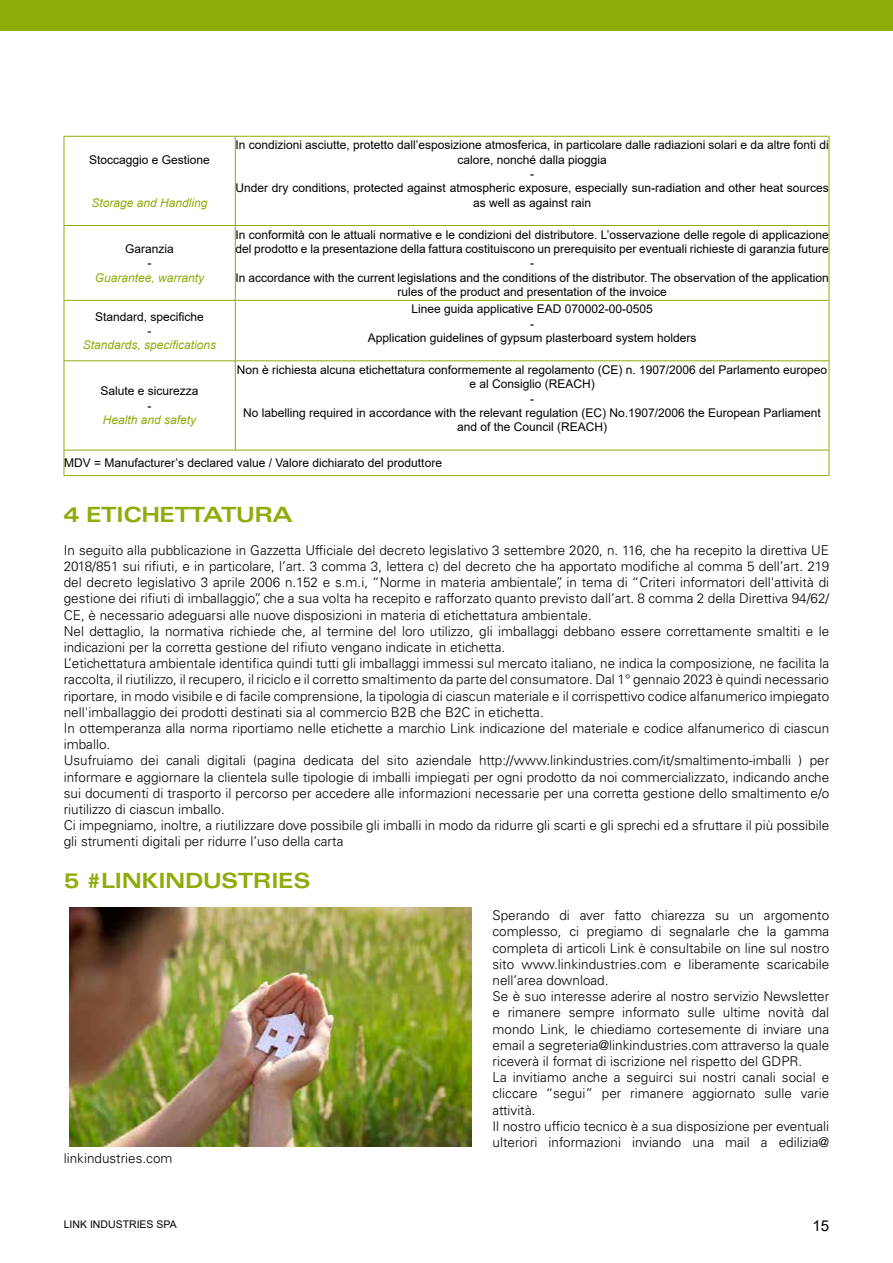
<style>
.page{position:relative;width:893px;height:1263px;background:#fff}
.page>*{position:absolute;margin:0;border:0;box-sizing:border-box;transform-origin:0 0}
.t1{font:700 expanded 21px "Univers LT Std";letter-spacing:-.025em;color:#8dad0b}
.t2{font:15px "Arial";color:#000}
.t3{font:300 13.5px/16.2px "Univers LT Std";color:#000}
.t4{font:12px/14.4px "Arial";color:#000;text-align:center}
.t5{font:italic 12px "Arial";color:#8dad0b}
.t6{font:10.5px "Arial";color:#000}
</style>
<div class="page">
<div style="left:0;top:0;width:893px;height:31px;background:#8dad0b"></div>
<svg style="left:65px;top:137px;width:764px;height:338px"></svg>
<hr style="left:64px;top:136px;width:171px;height:1px;background:#8dad0b">
<hr style="left:64px;top:136px;width:1px;height:89px;background:#8dad0b">
<hr style="left:235px;top:136px;width:594px;height:1px;background:#8dad0b">
<hr style="left:829px;top:136px;width:1px;height:89px;background:#8dad0b">
<hr style="left:64px;top:225px;width:1px;height:75px;background:#8dad0b">
<hr style="left:829px;top:225px;width:1px;height:75px;background:#8dad0b">
<hr style="left:64px;top:300px;width:1px;height:61px;background:#8dad0b">
<hr style="left:829px;top:300px;width:1px;height:61px;background:#8dad0b">
<hr style="left:64px;top:361px;width:1px;height:89px;background:#8dad0b">
<hr style="left:829px;top:361px;width:1px;height:89px;background:#8dad0b">
<svg style="left:64px;top:451px;width:1px;height:24px"></svg>
<svg style="left:829px;top:450px;width:1px;height:25px"></svg>
<hr style="left:235px;top:136px;width:1px;height:89px;background:#8dad0b">
<hr style="left:64px;top:225px;width:171px;height:1px;background:#8dad0b">
<hr style="left:235px;top:225px;width:594px;height:1px;background:#8dad0b">
<hr style="left:235px;top:226px;width:1px;height:74px;background:#8dad0b">
<hr style="left:64px;top:300px;width:171px;height:1px;background:#8dad0b">
<hr style="left:235px;top:300px;width:594px;height:1px;background:#8dad0b">
<hr style="left:235px;top:301px;width:1px;height:60px;background:#8dad0b">
<hr style="left:235px;top:361px;width:1px;height:89px;background:#8dad0b">
<hr style="left:64px;top:361px;width:171px;height:1px;background:#8dad0b">
<hr style="left:235px;top:361px;width:594px;height:1px;background:#8dad0b">
<hr style="left:64px;top:450px;width:171px;height:1px;background:#8dad0b">
<hr style="left:235px;top:450px;width:594px;height:1px;background:#8dad0b">
<hr style="left:64px;top:475px;width:171px;height:1px;background:#8dad0b">
<hr style="left:235px;top:475px;width:594px;height:1px;background:#8dad0b">
<img style="left:69px;top:907px;width:402px;height:240px">
<p class="t4" style="left:89px;top:152px;width:122px">Stoccaggio e Gestione</p>
<p class="t5" style="left:92px;top:195px;width:118px">Storage and Handling</p>
<p class="t4" style="left:125px;top:241px;width:50px">Garanzia -</p>
<p class="t5" style="left:95px;top:270px;width:111px">Guarantee, warranty</p>
<p class="t4" style="left:95px;top:309px;width:110px">Standard, specifiche -</p>
<p class="t5" style="left:83px;top:337px;width:135px">Standards, specifications</p>
<p class="t4" style="left:235px;top:138px;width:595px">In condizioni asciutte, protetto dall’esposizione atmosferica, in particolare dalle radiazioni solari e da altre fonti di calore, nonché dalla pioggia<br>-<br>Under dry conditions, protected against atmospheric exposure, especially sun-radiation and other heat sources as well as against rain</p>
<p class="t4" style="left:235px;top:227px;width:595px">In conformità con le attuali normative e le condizioni del distributore. L’osservazione delle regole di applicazione del prodotto e la presentazione della fattura costituiscono un prerequisito per eventuali richieste di garanzia future -<br>In accordance with the current legislations and the conditions of the distributor. The observation of the application rules of the product and presentation of the invoice</p>
<p class="t4" style="left:368px;top:302px;width:330px">Linee guida applicative EAD 070002-00-0505<br>-<br>Application guidelines of gypsum plasterboard system holders</p>
<p class="t4" style="left:237px;top:362px;width:592px">Non è richiesta alcuna etichettatura conformemente al regolamento (CE) n. 1907/2006 del Parlamento europeo e al Consiglio (REACH)<br>-<br>No labelling required in accordance with the relevant regulation (EC) No.1907/2006 the European Parliament and of the Council (REACH)</p>
<p class="t4" style="left:64px;top:456px;width:379px">MDV = Manufacturer’s declared value / Valore dichiarato del produttore</p>
<h1 class="t1" style="left:64px;top:503px;width:231px">4 ETICHETTATURA</h1>
<p class="t3" style="left:64px;top:542px;width:767px">In seguito alla pubblicazione in Gazzetta Ufficiale del decreto legislativo 3 settembre 2020, n. 116, che ha recepito la direttiva UE 2018/851 sui rifiuti, e in particolare, l’art. 3 comma 3, lettera c) del decreto che ha apportato modifiche al comma 5 dell’art. 219 del decreto legislativo 3 aprile 2006 n.152 e s.m.i, “Norme in materia ambientale”, in tema di “Criteri informatori dell'attività di gestione dei rifiuti di imballaggio”, che a sua volta ha recepito e rafforzato quanto previsto dall’art. 8 comma 2 della Direttiva 94/62/ CE, è necessario adeguarsi alle nuove disposizioni in materia di etichettatura ambientale.<br>Nel dettaglio, la normativa richiede che, al termine del loro utilizzo, gli imballaggi debbano essere correttamente smaltiti e le indicazioni per la corretta gestione del rifiuto vengano indicate in etichetta.<br>L’etichettatura ambientale identifica quindi tutti gli imballaggi immessi sul mercato italiano, ne indica la composizione, ne facilita la raccolta, il riutilizzo, il recupero, il riciclo e il corretto smaltimento da parte del consumatore. Dal 1° gennaio 2023 è quindi necessario riportare, in modo visibile e di facile comprensione, la tipologia di ciascun materiale e il corrispettivo codice alfanumerico impiegato nell'imballaggio dei prodotti destinati sia al commercio B2B che B2C in etichetta.<br>In ottemperanza alla norma riportiamo nelle etichette a marchio Link indicazione del materiale e codice alfanumerico di ciascun imballo.<br>Usufruiamo dei canali digitali (pagina dedicata del sito aziendale http://www.linkindustries.com/it/smaltimento-imballi ) per informare e aggiornare la clientela sulle tipologie di imballi impiegati per ogni prodotto da noi commercializzato, indicando anche sui documenti di trasporto il percorso per accedere alle informazioni necessarie per una corretta gestione dello smaltimento e/o riutilizzo di ciascun imballo.<br>Ci impegniamo, inoltre, a riutilizzare dove possibile gli imballi in modo da ridurre gli scarti e gli sprechi ed a sfruttare il più possibile gli strumenti digitali per ridurre l’uso della carta</p>
<h1 class="t1" style="left:64px;top:868px;width:248px">5 #LINKINDUSTRIES</h1>
<p class="t3" style="left:492px;top:907px;width:338px">Sperando di aver fatto chiarezza su un argomento complesso, ci pregiamo di segnalarle che la gamma completa di articoli Link è consultabile on line sul nostro sito www.linkindustries.com e liberamente scaricabile nell’area download.<br>Se è suo interesse aderire al nostro servizio Newsletter e rimanere sempre informato sulle ultime novità dal mondo Link, le chiediamo cortesemente di inviare una email a segreteria@linkindustries.com attraverso la quale riceverà il format di iscrizione nel rispetto del GDPR.<br>La invitiamo anche a seguirci sui nostri canali social e cliccare “segui” per rimanere aggiornato sulle varie attività.<br>Il nostro ufficio tecnico è a sua disposizione per eventuali ulteriori informazioni inviando una mail a edilizia@</p>
<p class="t3" style="left:64px;top:1150px;width:110px">linkindustries.com</p>
<p class="t4" style="left:101px;top:384px;width:100px">Salute e sicurezza -</p>
<p class="t5" style="left:103px;top:412px;width:95px">Health and safety</p>
<p class="t6" style="left:64px;top:1217px;width:114px">LINK INDUSTRIES SPA</p>
<p class="t2" style="left:812px;top:1216px;width:18px">15</p>
</div>
